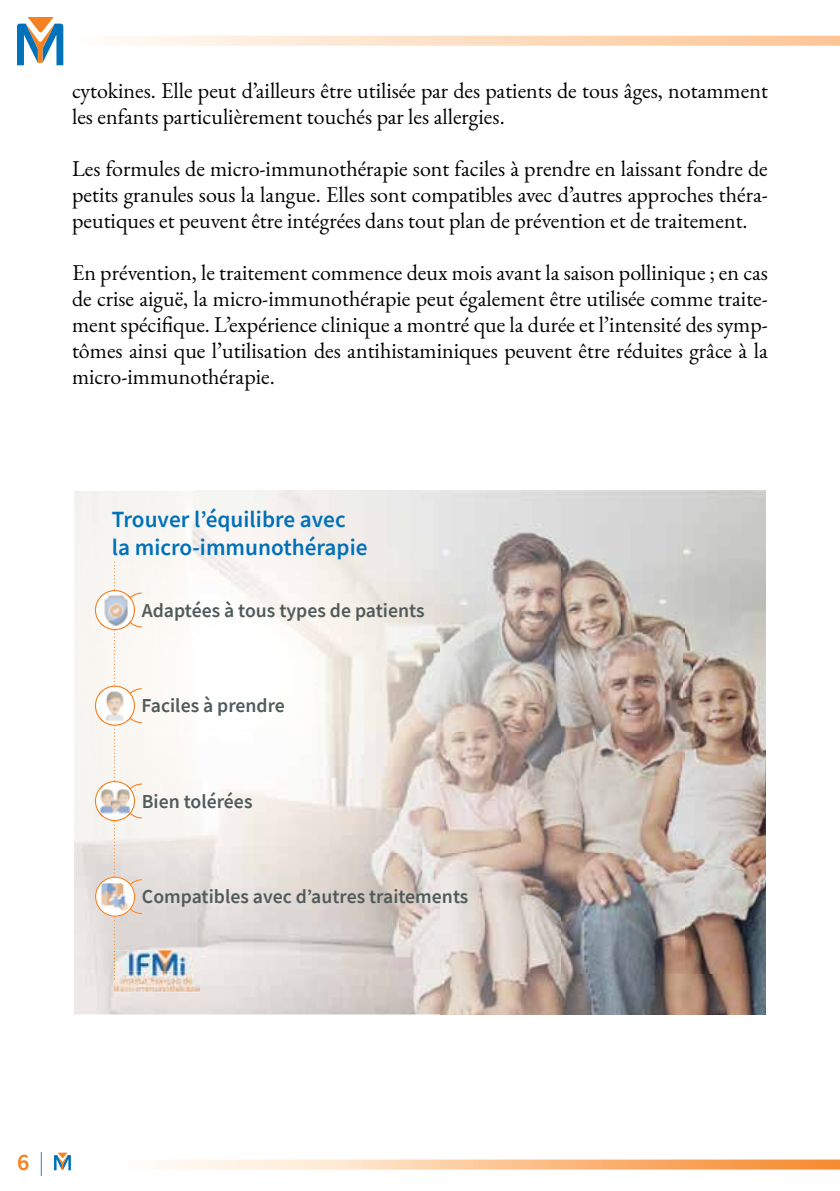
<style>
.page{position:relative;width:840px;height:1191px;background:#fff}
.page>*{position:absolute;margin:0;border:0;box-sizing:border-box;transform-origin:0 0}
.t1{font:600 24px "Source Sans Pro";color:#f58220}
.t2{font:600 23.2px/27.8px "Source Sans Pro";color:#0071b9}
.t3{font:22px/26px "EB Garamond";color:#000;text-align:justify}
.t4{font:600 19.8px "Source Sans Pro";color:#4f5b5b}
.s1{font-weight:300;color:#0072bc}
</style>
<div class="page">
<svg style="left:118px;top:36px;width:721px;height:10px;background:#fedfc4"></svg>
<svg style="left:17px;top:17px;width:46px;height:48px"></svg>
<svg style="left:153px;top:1159px;width:686px;height:10px;background:#fcc99c"></svg>
<img style="left:74px;top:491px;width:691px;height:523px">
<img style="left:114px;top:950px;width:86px;height:42px">
<svg style="left:95px;top:561px;width:47px;height:418px"></svg>
<img style="left:101px;top:883px;width:28px;height:27px">
<svg style="left:54px;top:1152px;width:17px;height:18px"></svg>
<p class="t3" style="left:72px;top:78px;width:697px">cytokines. Elle peut d’ailleurs être utilisée par des patients de tous âges, notamment les enfants particulièrement touchés par les allergies.</p>
<p class="t3" style="left:72px;top:156px;width:697px">Les formules de micro-immunothérapie sont faciles à prendre en laissant fondre de petits granules sous la langue. Elles sont compatibles avec d’autres approches théra&shy;peutiques et peuvent être intégrées dans tout plan de prévention et de traitement.</p>
<p class="t3" style="left:72px;top:260px;width:697px">En prévention, le traitement commence deux mois avant la saison pollinique ; en cas de crise aiguë, la micro-immunothérapie peut également être utilisée comme traite&shy;ment spécifique. L’expérience clinique a montré que la durée et l’intensité des symp&shy;tômes ainsi que l’utilisation des antihistaminiques peuvent être réduites grâce à la micro-immunothérapie.</p>
<p class="t2" style="left:112px;top:505px;width:257px">Trouver l’équilibre avec la micro-immunothérapie</p>
<p class="t4" style="left:142px;top:597px;width:284px">Adaptées à tous types de patients</p>
<p class="t4" style="left:141px;top:692px;width:145px">Faciles à prendre</p>
<p class="t4" style="left:142px;top:788px;width:112px">Bien tolérées</p>
<p class="t4" style="left:142px;top:883px;width:328px">Compatibles avec d’autres traitements</p>
<p class="t1" style="left:17px;top:1146px;width:29px">6 <span class="s1">|</span></p>
</div>
